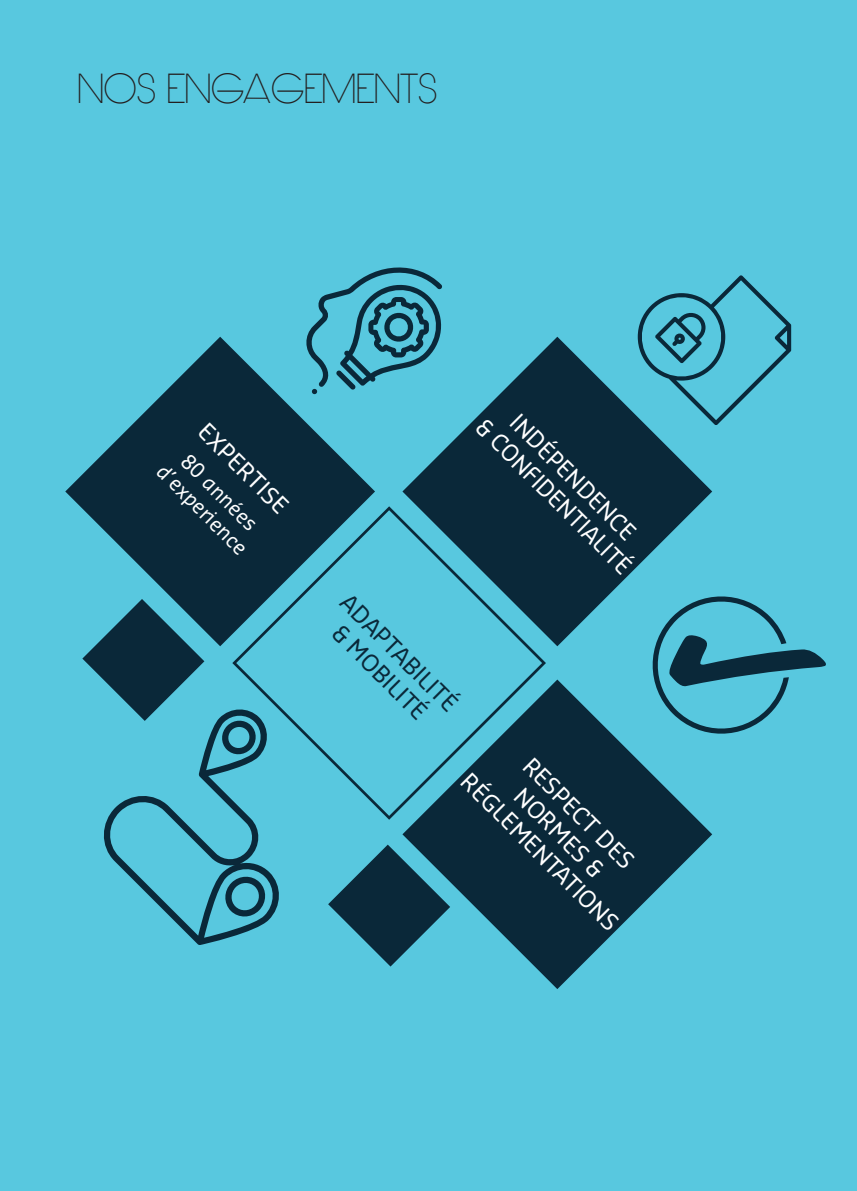
<style>
.page{position:relative;width:857px;height:1191px;background:#fff}
.page>*{position:absolute;margin:0;border:0;box-sizing:border-box;transform-origin:0 0}
.t1{font:300 40px "Hasteristico";color:#231f20}
.t2{font:22.8px/27.4px "Sansa Pro";color:#fff;text-align:center}
.t3{font:22.8px "Sansa Pro";color:#0a2839}
.t4{font:20.2px/24.2px "Sansa Pro";color:#fff;text-align:center}
</style>
<div class="page">
<div style="left:0;top:0;width:856px;height:1191px;background:#58c8df"></div>
<svg style="left:402px;top:337px;width:309px;height:309px;fill:#0a2839"></svg>
<svg style="left:645px;top:590px;width:180px;height:144px"></svg>
<svg style="left:232px;top:504px;width:315px;height:316px"></svg>
<svg style="left:307px;top:267px;width:138px;height:127px"></svg>
<svg style="left:65px;top:337px;width:310px;height:309px;fill:#0a2839"></svg>
<svg style="left:104px;top:706px;width:178px;height:239px"></svg>
<svg style="left:637px;top:275px;width:153px;height:150px"></svg>
<svg style="left:402px;top:679px;width:309px;height:310px;fill:#0a2839"></svg>
<svg style="left:82px;top:599px;width:122px;height:122px"></svg>
<svg style="left:328px;top:844px;width:122px;height:122px"></svg>
<p class="t1" style="left:77px;top:65px;width:361px">NOS ENGAGEMENTS</p>
<p class="t2" style="left:212px;top:417px;width:118px;rotate:45deg">EXPERTISE</p>
<p class="t4" style="left:186px;top:441px;width:120px;rotate:45deg">80 années d’experience</p>
<p class="t3" style="left:355px;top:587px;width:156px;rotate:45deg">ADAPTABILITÉ</p>
<p class="t3" style="left:346px;top:618px;width:125px;rotate:45deg">&amp; MOBILITÉ</p>
<p class="t2" style="left:524px;top:408px;width:168px;rotate:45deg">INDÉPENDENCE</p>
<p class="t2" style="left:490px;top:412px;width:210px;rotate:45deg">&amp; CONFIDENTIALITÉ</p>
<p class="t2" style="left:513px;top:728px;width:213px;rotate:45deg">RESPECT DES<br>NORMES &amp;<br>RÉGLEMENTATIONS</p>
</div>
